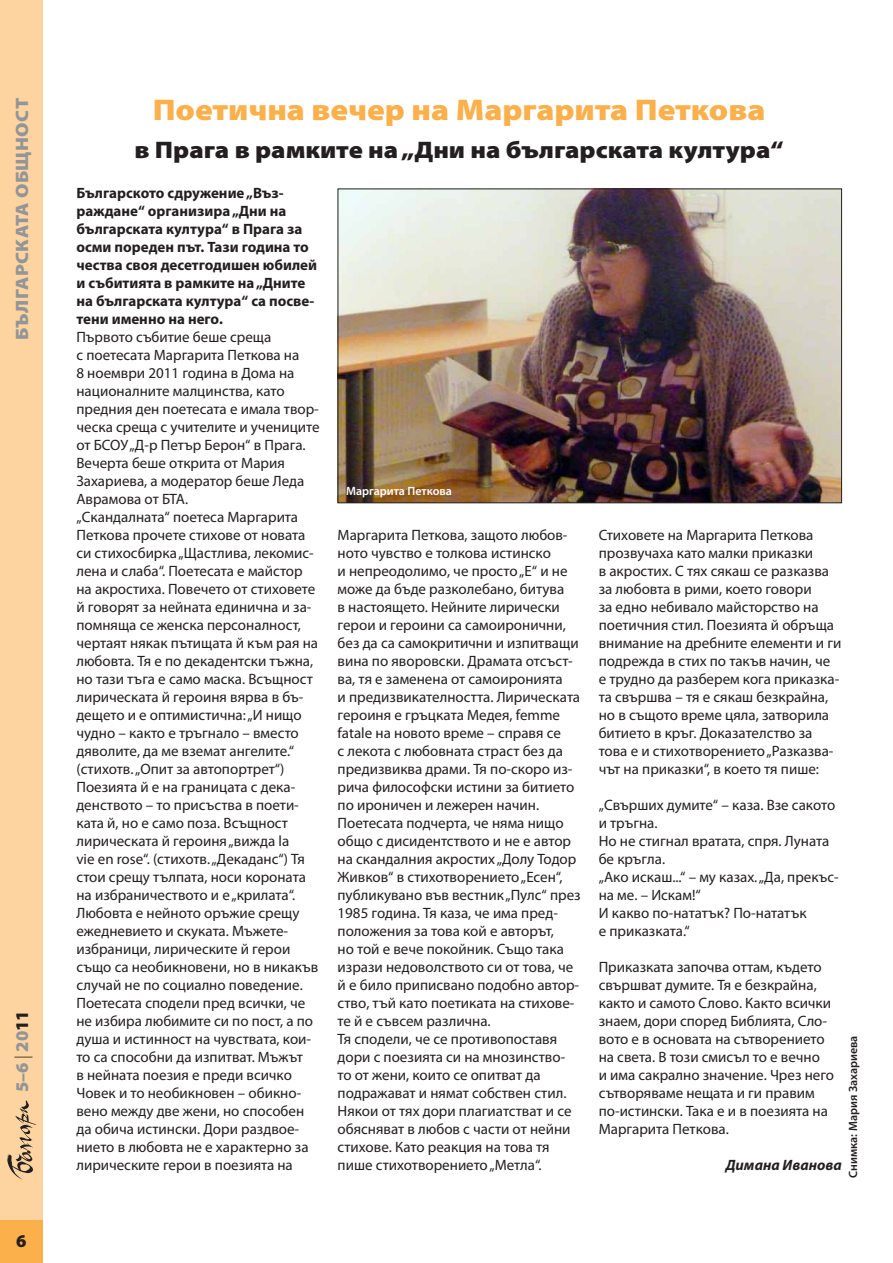
<style>
.page{position:relative;width:893px;height:1263px;background:#fff}
.page>*{position:absolute;margin:0;border:0;box-sizing:border-box;transform-origin:0 0}
.t1{font:900 30px "Myriad Pro";color:#fbb04b;scale:1.1 1}
.t2{font:900 24px "Myriad Pro";color:#231f20;scale:1.1 1}
.t3{font:900 18px "Myriad Pro";color:#939598;scale:1.1 1}
.t4{font:900 18px "Myriad Pro";color:#939598}
.t5{font:900 18px "Myriad Pro";color:#231f20}
.t6{font:15px/18px "Myriad Pro";color:#231f20}
.t7{font:700 15px/18px "Myriad Pro";color:#231f20}
.t8{font:italic 700 15px "Myriad Pro";color:#231f20}
.t9{font:600 12px "Myriad Pro";color:#231f20}
.t10{font:600 12px "Myriad Pro";color:#fff}
.s1{font-weight:300;color:#231f20}
.s2{color:#231f20}
</style>
<div class="page">
<div style="left:0;top:0;width:43px;height:1263px;background:#fdd49f"></div>
<div style="left:0;top:1220px;width:43px;height:43px;background:#fbb04b"></div>
<img style="left:340px;top:191px;width:500px;height:310px">
<div style="left:338px;top:189px;width:504px;height:314px;border:1px solid #231f20"></div>
<p class="t3" style="left:10px;top:340px;width:221px;rotate:-90deg">Българската общност</p>
<p class="t4" style="left:10px;top:1092px;width:83px;rotate:-90deg">5–6 <span class="s1">|</span> 20<span class="s2">11</span></p>
<p class="t5" style="left:16px;top:1229px;width:12px">6</p>
<h1 class="t1" style="left:153px;top:90px;width:559px">Поетична вечер на Маргарита Петкова</h1>
<h2 class="t2" style="left:135px;top:134px;width:592px">в Прага в рамките на „Дни на българската култура“</h2>
<p class="t7" style="left:76px;top:183px;width:242px">Българското сдружение „Въз&shy;раждане“ организира „Дни на българската култура“ в Прага за осми пореден път. Тази година то чества своя десетгодишен юбилей и събитията в рамките на „Дните на българската култура“ са посве&shy;тени именно на него.</p>
<p class="t6" style="left:76px;top:328px;width:245px">Първото събитие беше среща<br>с поетесата Маргарита Петкова на<br>8 ноември 2011 година в Дома на националните малцинства, като предния ден поетесата е имала твор&shy;ческа среща с учителите и учениците от БСОУ „Д-р Петър Берон“ в Прага.<br>Вечерта беше открита от Мария<br>Захариева, а модератор беше Леда<br>Аврамова от БТА.<br>„Скандалната“ поетеса Маргарита<br>Петкова прочете стихове от новата си стихосбирка „Щастлива, лекомис&shy;лена и слаба“. Поетесата е майстор на акростиха. Повечето от стиховете й говорят за нейната единична и за&shy;помняща се женска персоналност, чертаят някак пътищата й към рая на любовта. Тя е по декадентски тъжна, но тази тъга е само маска. Всъщност лирическата й героиня вярва в бъ&shy;дещето и е оптимистична: „И нищо чудно – както е тръгнало – вместо дяволите, да ме вземат ангелите.“ (стихотв. „Опит за автопортрет“)<br>Поезията й е на границата с дека&shy;денството – то присъства в поети&shy;ката й, но е само поза. Всъщност лирическата й героиня „вижда la<br>vie en rose“. (стихотв. „Декаданс“) Тя стои срещу тълпата, носи короната на избраничеството и е „крилата“.<br>Любовта е нейното оръжие срещу ежедневието и скуката. Мъжете&shy;избраници, лирическите й герои също са необикновени, но в никакъв случай не по социално поведение.<br>Поетесата сподели пред всички, че не избира любимите си по пост, а по душа и истинност на чувствата, кои&shy;то са способни да изпитват. Мъжът<br>в нейната поезия е преди всичко<br>Човек и то необикновен – обикно&shy;вено между две жени, но способен да обича истински. Дори раздвое&shy;нието в любовта не е характерно за лирическите герои в поезията на</p>
<p class="t10" style="left:346px;top:483px;width:107px">Маргарита Петкова</p>
<p class="t6" style="left:338px;top:526px;width:245px">Маргарита Петкова, защото любов&shy;ното чувство е толкова истинско<br>и непреодолимо, че просто „Е“ и не може да бъде разколебано, битува<br>в настоящето. Нейните лирически герои и героини са самоиронични, без да са самокритични и изпитващи вина по яворовски. Драмата отсъст&shy;ва, тя е заменена от самоиронията<br>и предизвикателността. Лирическата героиня е гръцката Медея, femme fatale на новото време – справя се<br>с лекота с любовната страст без да предизвиква драми. Тя по-скоро из&shy;рича философски истини за битието по ироничен и лежерен начин.<br>Поетесата подчерта, че няма нищо общо с дисидентството и не е автор на скандалния акростих „Долу Тодор Живков“ в стихотворението „Есен“, публикувано във вестник „Пулс“ през 1985 година. Тя каза, че има пред&shy;положения за това кой е авторът,<br>но той е вече покойник. Също така изрази недоволството си от това, че й е било приписвано подобно автор&shy;ство, тъй като поетиката на стихове&shy;те й е съвсем различна.<br>Тя сподели, че се противопоставя дори с поезията си на мнозинство&shy;то от жени, които се опитват да подражават и нямат собствен стил.<br>Някои от тях дори плагиатстват и се обясняват в любов с части от нейни стихове. Като реакция на това тя пише стихотворението „Метла“.</p>
<p class="t6" style="left:599px;top:526px;width:244px">Стиховете на Маргарита Петкова прозвучаха като малки приказки<br>в акростих. С тях сякаш се разказва за любовта в рими, което говори<br>за едно небивало майсторство на поетичния стил. Поезията й обръща внимание на дребните елементи и ги подрежда в стих по такъв начин, че е трудно да разберем кога приказка&shy;та свършва – тя е сякаш безкрайна, но в същото време цяла, затворила битието в кръг. Доказателство за това е и стихотворението „Разказва&shy;чът на приказки“, в което тя пише:</p>
<p class="t6" style="left:599px;top:796px;width:242px">„Свърших думите“ – каза. Взе сакото и тръгна.<br>Но не стигнал вратата, спря. Луната бе кръгла.<br>„Ако искаш...“ – му казах. „Да, прекъс&shy;на ме. – Искам!“<br>И какво по-нататък? По-нататък<br>е приказката.“</p>
<p class="t6" style="left:599px;top:958px;width:237px">Приказката започва оттам, където свършват думите. Тя е безкрайна, както и самото Слово. Както всички знаем, дори според Библията, Сло&shy;вото е в основата на сътворението на света. В този смисъл то е вечно<br>и има сакрално значение. Чрез него сътворяваме нещата и ги правим по-истински. Така е и в поезията на<br>Маргарита Петкова.</p>
<p class="t8" style="left:726px;top:1155px;width:118px">Димана Иванова</p>
<p class="t9" style="left:845px;top:1178px;width:144px;rotate:-90deg">Снимка: Мария Захариева</p>
</div>
